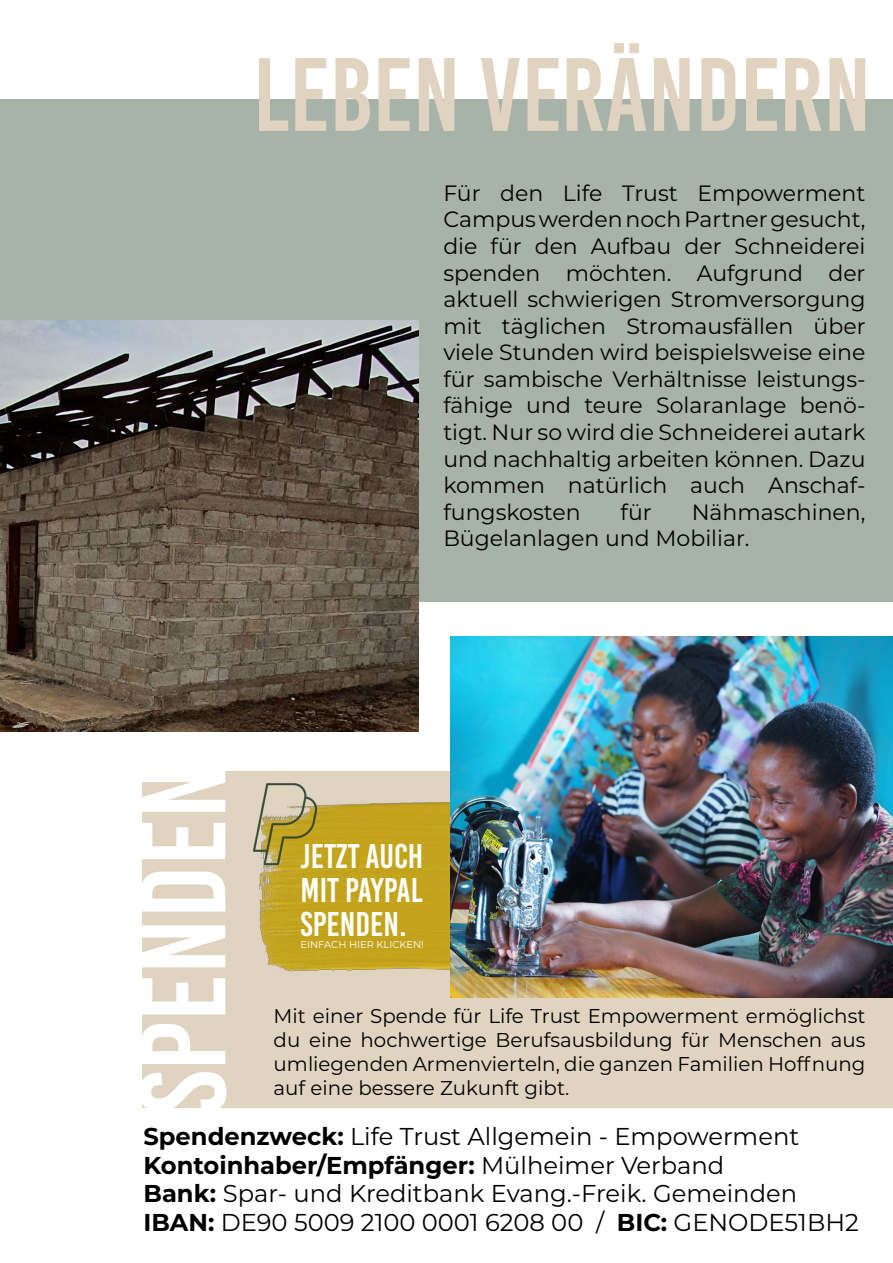
<style>
.page{position:relative;width:893px;height:1263px;background:#fff}
.page>*{position:absolute;margin:0;border:0;box-sizing:border-box;transform-origin:0 0}
.t1{font:121.2px "Bebas Kai";color:#fff}
.t2{font:104.1px "Bebas Kai";color:#e0d4c0}
.t3{font:34.2px/34.2px "Bebas Kai";color:#fff;text-align:justify}
.t4{font:24.3px/28.8px "Montserrat";color:#000}
.t5{font:22.2px/26.5px "Montserrat";color:#000;text-align:justify}
.t6{font:19.95px/24px "Montserrat";color:#000;text-align:justify}
.t7{font:10.05px "Montserrat";color:#fff}
.s1{font-weight:700}
</style>
<div class="page">
<div style="left:142px;top:771px;width:751px;height:336px;background:#e0d4c0"></div>
<div style="left:0;top:99px;width:893px;height:502px;background:#a7b2a8"></div>
<img style="left:0;top:321px;width:418px;height:411px">
<img style="left:259px;top:802px;width:191px;height:170px">
<img style="left:450px;top:636px;width:443px;height:361px">
<img style="left:253px;top:783px;width:79px;height:88px">
<h2 class="t2" style="left:253px;top:39px;width:619px">LEBEN VERÄNDERN</h2>
<p class="t5" style="left:443px;top:179px;width:424px">Für den Life Trust Empowerment Campus werden noch Partner gesucht, die für den Aufbau der Schneiderei spenden möchten. Aufgrund der aktuell schwierigen Stromversorgung mit täglichen Stromausfällen über viele Stunden wird beispielsweise eine für sambische Verhältnisse leistungs&shy;fähige und teure Solaranlage benö&shy;tigt. Nur so wird die Schneiderei autark und nachhaltig arbeiten können. Dazu kommen natürlich auch Anschaf&shy;fungskosten</p>
<p class="t5" style="left:621px;top:498px;width:33px">für</p>
<p class="t5" style="left:443px;top:498px;width:424px;text-indent:248px">Nähmaschinen,<br>Bügelanlagen und Mobiliar.</p>
<h1 class="t1" style="left:118px;top:1114px;width:353px;rotate:-90deg">SPENDEN</h1>
<p class="t4" style="left:143px;top:1121px;width:717px"><span class="s1">Spendenzweck:</span> Life Trust Allgemein - Empowerment <span class="s1">Kontoinhaber/Empfänger:</span> Mülheimer Verband<br><span class="s1">Bank:</span> Spar- und Kreditbank Evang.-Freik. Gemeinden <span class="s1">IBAN:</span> DE90 5009 2100 0001 6208 00 / <span class="s1">BIC:</span> GENODE51BH2</p>
<h3 class="t3" style="left:301px;top:839px;width:124px">JETZT AUCH MIT PAYPAL SPENDEN.</h3>
<p class="t7" style="left:301px;top:937px;width:125px">EINFACH HIER KLICKEN!</p>
<p class="t6" style="left:274px;top:1003px;width:593px">Mit einer Spende für Life Trust Empowerment ermöglichst du eine hochwertige Berufsausbildung für Menschen aus umliegenden Armenvierteln, die ganzen Familien Hoffnung auf eine bessere Zukunft gibt.</p>
</div>
